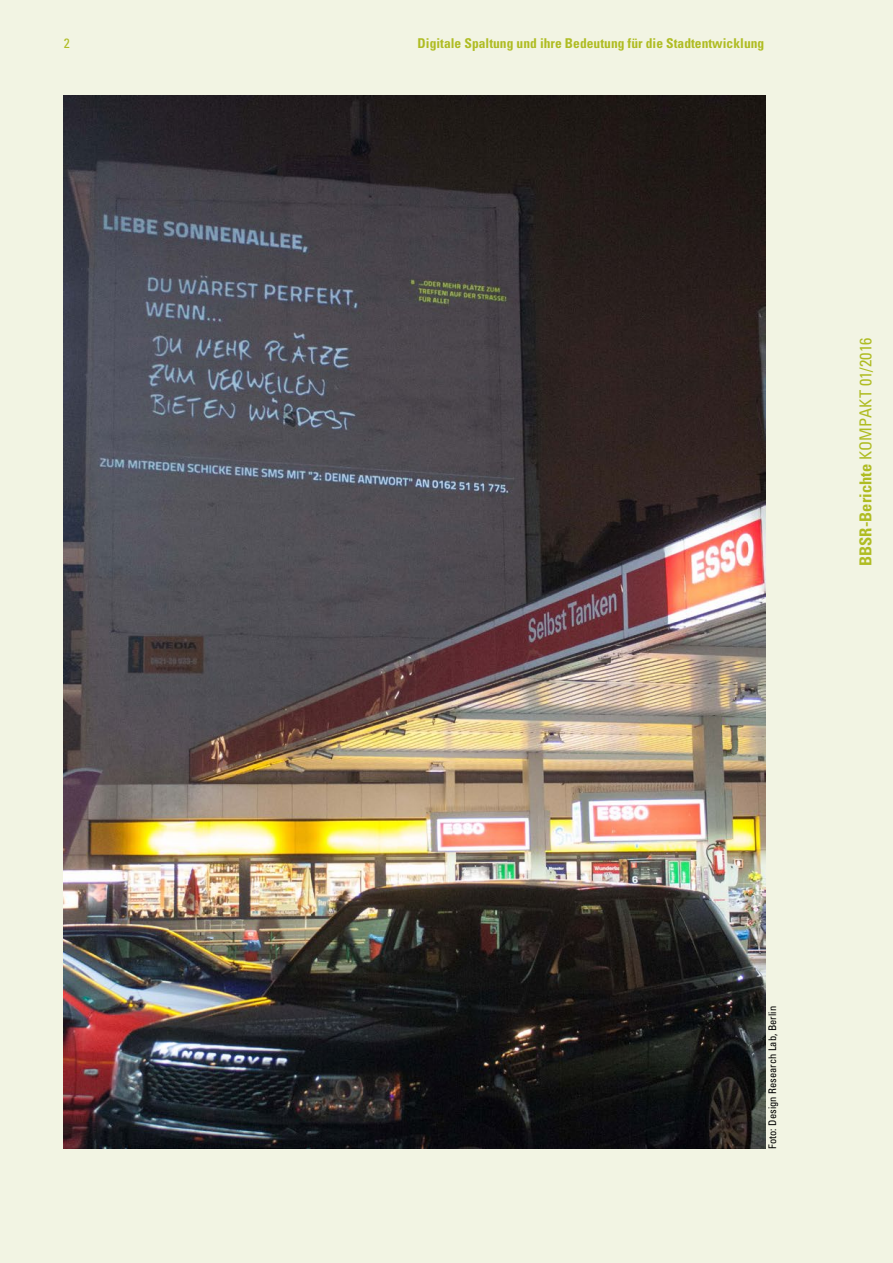
<style>
.page{position:relative;width:893px;height:1263px;background:#f2f4e3}
.page>*{position:absolute;margin:0;border:0;box-sizing:border-box;transform-origin:0 0}
.t1{font:condensed 16.5px "Univers LT Std";letter-spacing:.005em;color:#afbc22}
.t2{font:700 condensed 13.5px "Univers LT Std";letter-spacing:.005em;color:#afbc22}
.t3{font:condensed 13.5px "Univers LT Std";color:#afbc22}
.Foto_Kopf{font:condensed 10.5px "Univers LT Std";letter-spacing:.005em;color:#000}
.s1{font-weight:700}
</style>
<div class="page">
<img style="left:64px;top:96px;width:701px;height:1052px">
<p class="t3" style="left:64px;top:35px;width:7px">2</p>
<p class="t2" style="left:418px;top:35px;width:348px">Digitale Spaltung und ihre Bedeutung für die Stadtentwicklung</p>
<p class="t1" style="left:855px;top:566px;width:230px;rotate:-90deg"><span class="s1">BBSR-Berichte</span> KOMPAKT 01/2016</p>
<p class="Foto_Kopf" style="left:766px;top:1149px;width:144px;rotate:-90deg">Foto: Design Research Lab, Berlin</p>
</div>
